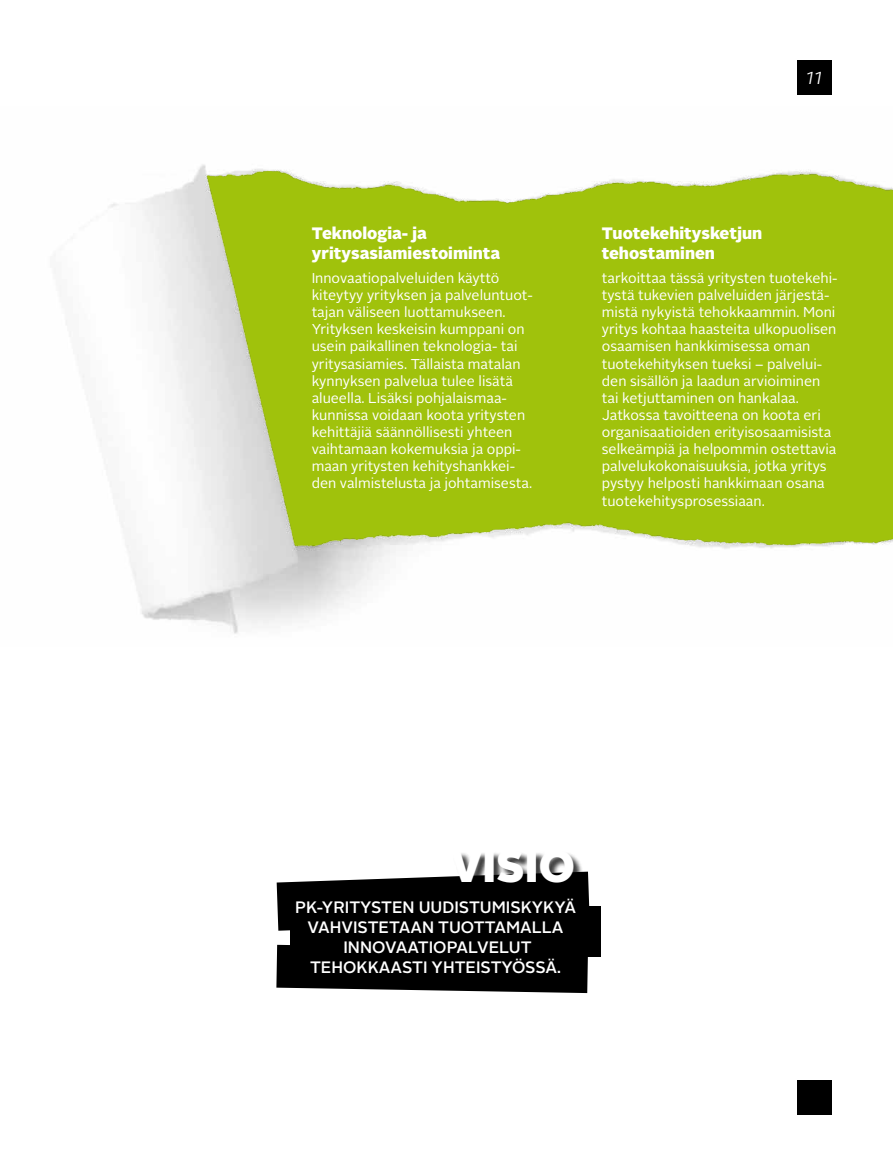
<style>
.page{position:relative;width:893px;height:1149px;background:#fff}
.page>*{position:absolute;margin:0;border:0;box-sizing:border-box;transform-origin:0 0}
.t1{font:900 45px "Alright Sans";color:#fff}
.t2{font:italic 300 22.5px "Alright Sans";color:#fff}
.t3{font:500 16.5px/19.8px "Alright Sans";color:#fff;text-align:center}
.t4{font:900 16.5px/19.8px "Alright Sans";color:#fff}
.t5{font:14.25px/17.1px "Alright Sans";color:#fff}
</style>
<div class="page">
<div style="left:798px;top:60px;width:34px;height:34px;background:#000"></div>
<div style="left:798px;top:1080px;width:34px;height:34px;background:#000"></div>
<img style="left:66px;top:164px;width:827px;height:470px">
<svg style="left:277px;top:871px;width:313px;height:59px"></svg>
<div style="left:290px;top:905px;width:311px;height:51px;background:#000"></div>
<div style="left:276px;top:944px;width:312px;height:48px;background:#000"></div>
<div style="left:452px;top:851px;width:131px;height:41px;background:#000;opacity:.75"></div>
<p class="t4" style="left:312px;top:223px;width:190px">Teknologia- ja yritysasiamiestoiminta</p>
<p class="t5" style="left:312px;top:270px;width:223px">Innovaatiopalveluiden käyttö kiteytyy yrityksen ja palveluntuot&shy;tajan väliseen luottamukseen.<br>Yrityksen keskeisin kumppani on usein paikallinen teknologia- tai yritysasiamies. Tällaista matalan kynnyksen palvelua tulee lisätä alueella. Lisäksi pohjalaismaa&shy;kunnissa voidaan koota yritysten kehittäjiä säännöllisesti yhteen vaihtamaan kokemuksia ja oppi&shy;maan yritysten kehityshankkei&shy;den valmistelusta ja johtamisesta.</p>
<h2 class="t2" style="left:806px;top:60px;width:18px">11</h2>
<p class="t4" style="left:602px;top:223px;width:162px">Tuotekehitysketjun tehostaminen</p>
<p class="t5" style="left:602px;top:270px;width:237px">tarkoittaa tässä yritysten tuotekehi&shy;tystä tukevien palveluiden järjestä&shy;mistä nykyistä tehokkaammin. Moni yritys kohtaa haasteita ulkopuolisen osaamisen hankkimisessa oman tuotekehityksen tueksi – palvelui&shy;den sisällön ja laadun arvioiminen tai ketjuttaminen on hankalaa.<br>Jatkossa tavoitteena on koota eri organisaatioiden erityisosaamisista selkeämpiä ja helpommin ostettavia palvelukokonaisuuksia, jotka yritys pystyy helposti hankkimaan osana tuotekehitysprosessiaan.</p>
<h1 class="t1" style="left:450px;top:833px;width:126px">VISIO</h1>
<p class="t3" style="left:295px;top:897px;width:282px">PK-YRITYSTEN UUDISTUMISKYKYÄ<br>VAHVISTETAAN TUOTTAMALLA<br>INNOVAATIOPALVELUT<br>TEHOKKAASTI YHTEISTYÖSSÄ.</p>
</div>
